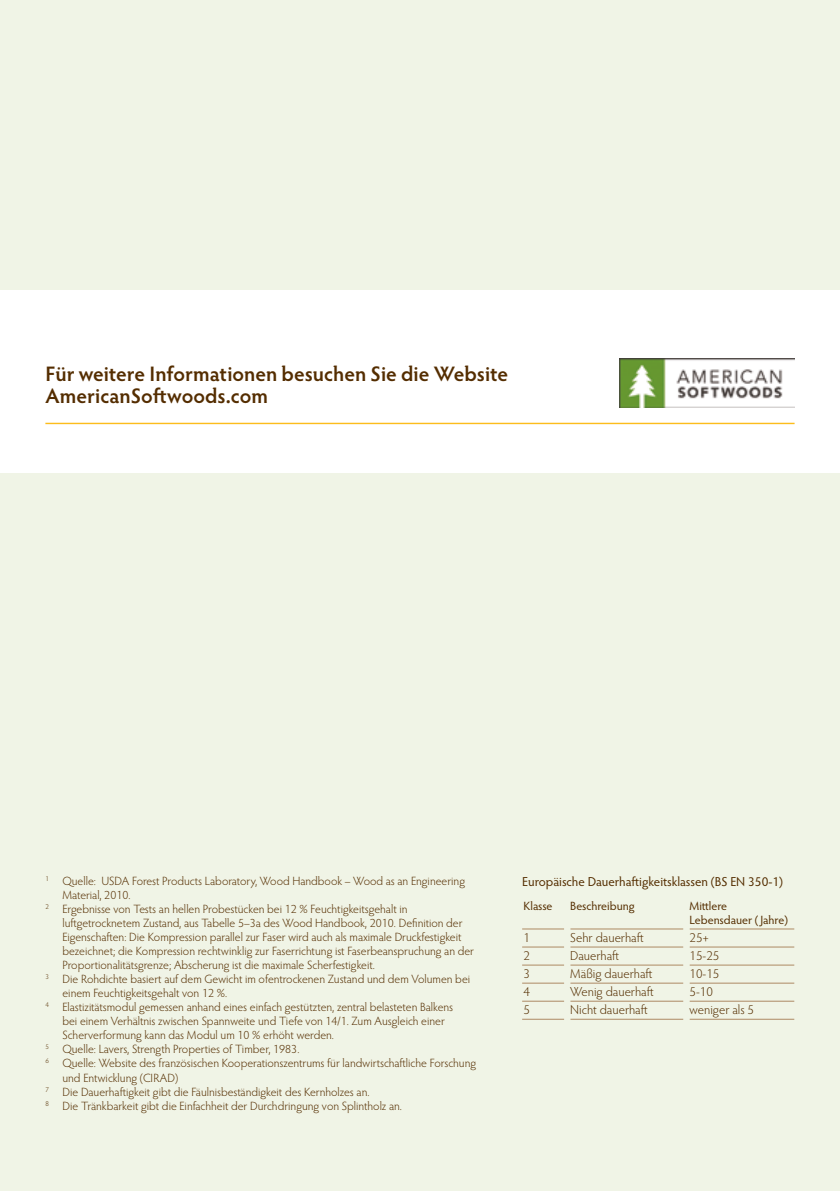
<style>
.page{position:relative;width:840px;height:1191px;background:#fff}
.page>*{position:absolute;margin:0;border:0;box-sizing:border-box;transform-origin:0 0}
.t1{font:600 21px/22px "Hypatia Sans Pro";color:#542d00}
.t2{font:300 13px "Hypatia Sans Pro";color:#542d00}
.t3{font:13px "Hypatia Sans Pro";letter-spacing:-.005em;color:#542d00}
.t4{font:300 12px "Hypatia Sans Pro";color:#542d00}
.t5{font:12px/14px "Hypatia Sans Pro";letter-spacing:-.005em;color:#542d00}
</style>
<div class="page">
<div style="left:0;top:0;width:839px;height:1191px;background:#f0f4e6"></div>
<div style="left:0;top:291px;width:839px;height:182px;background:#fff"></div>
<hr style="left:45px;top:423px;width:749px;height:1px;background:#fcbd1c">
<img style="left:619px;top:359px;width:175px;height:49px">
<hr style="left:522px;top:928px;width:42px;height:1px;background:#ad8963">
<hr style="left:570px;top:928px;width:113px;height:1px;background:#ad8963">
<hr style="left:689px;top:928px;width:104px;height:1px;background:#ad8963">
<hr style="left:522px;top:946px;width:42px;height:1px;background:#ad8963">
<hr style="left:570px;top:946px;width:113px;height:1px;background:#ad8963">
<hr style="left:689px;top:946px;width:104px;height:1px;background:#ad8963">
<hr style="left:522px;top:964px;width:42px;height:1px;background:#ad8963">
<hr style="left:570px;top:964px;width:113px;height:1px;background:#ad8963">
<hr style="left:689px;top:964px;width:104px;height:1px;background:#ad8963">
<hr style="left:522px;top:982px;width:42px;height:1px;background:#ad8963">
<hr style="left:570px;top:982px;width:113px;height:1px;background:#ad8963">
<hr style="left:689px;top:982px;width:104px;height:1px;background:#ad8963">
<hr style="left:522px;top:1000px;width:42px;height:1px;background:#ad8963">
<hr style="left:570px;top:1000px;width:113px;height:1px;background:#ad8963">
<hr style="left:689px;top:1000px;width:104px;height:1px;background:#ad8963">
<hr style="left:522px;top:1019px;width:42px;height:1px;background:#ad8963">
<hr style="left:570px;top:1019px;width:113px;height:1px;background:#ad8963">
<hr style="left:689px;top:1019px;width:104px;height:1px;background:#ad8963">
<h1 class="t1" style="left:45px;top:362px;width:464px">Für weitere Informationen besuchen Sie die Website<br>AmericanSoftwoods.com</h1>
<p class="t4" style="left:45px;top:873px;width:421px"><sup>1</sup> Quelle: USDA Forest Products Laboratory, Wood Handbook – Wood as an Engineering</p>
<p class="t4" style="left:62px;top:887px;width:70px">Material, 2010.</p>
<p class="t4" style="left:45px;top:901px;width:363px"><sup>2</sup> Ergebnisse von Tests an hellen Probestücken bei 12 % Feuchtigkeitsgehalt in</p>
<p class="t4" style="left:62px;top:915px;width:401px">luftgetrocknetem Zustand, aus Tabelle 5–3a des Wood Handbook, 2010. Definition der</p>
<p class="t4" style="left:62px;top:929px;width:400px">Eigenschaften: Die Kompression parallel zur Faser wird auch als maximale Druckfestigkeit</p>
<p class="t4" style="left:62px;top:943px;width:413px">bezeichnet; die Kompression rechtwinklig zur Faserrichtung ist Faserbeanspruchung an der</p>
<p class="t4" style="left:62px;top:957px;width:314px">Proportionalitätsgrenze; Abscherung ist die maximale Scherfestigkeit.</p>
<p class="t4" style="left:45px;top:971px;width:426px"><sup>3</sup> Die Rohdichte basiert auf dem Gewicht im ofentrockenen Zustand und dem Volumen bei</p>
<p class="t4" style="left:62px;top:985px;width:166px">einem Feuchtigkeitsgehalt von 12 %.</p>
<p class="t4" style="left:45px;top:999px;width:409px"><sup>4</sup> Elastizitätsmodul gemessen anhand eines einfach gestützten, zentral belasteten Balkens</p>
<p class="t4" style="left:62px;top:1013px;width:384px">bei einem Verhältnis zwischen Spannweite und Tiefe von 14/1. Zum Ausgleich einer</p>
<p class="t4" style="left:62px;top:1027px;width:273px">Scherverformung kann das Modul um 10 % erhöht werden.</p>
<p class="t4" style="left:45px;top:1041px;width:255px"><sup>5</sup> Quelle: Lavers, Strength Properties of Timber, 1983.</p>
<p class="t4" style="left:45px;top:1055px;width:432px"><sup>6</sup> Quelle: Website des französischen Kooperationszentrums für landwirtschaftliche Forschung</p>
<p class="t4" style="left:62px;top:1069px;width:117px">und Entwicklung (CIRAD)</p>
<p class="t4" style="left:45px;top:1083px;width:325px"><sup>7</sup> Die Dauerhaftigkeit gibt die Fäulnisbeständigkeit des Kernholzes an.</p>
<p class="t4" style="left:45px;top:1097px;width:358px"><sup>8</sup> Die Tränkbarkeit gibt die Einfachheit der Durchdringung von Splintholz an.</p>
<p class="t3" style="left:522px;top:873px;width:262px">Europäische Dauerhaftigkeitsklassen (BS EN 350-1)</p>
<p class="t5" style="left:523px;top:898px;width:30px">Klasse</p>
<p class="t5" style="left:570px;top:898px;width:66px">Beschreibung</p>
<p class="t5" style="left:689px;top:898px;width:100px">Mittlere<br>Lebensdauer ( Jahre)</p>
<p class="t2" style="left:523px;top:929px;width:8px">1</p>
<p class="t2" style="left:570px;top:929px;width:75px">Sehr dauerhaft</p>
<p class="t2" style="left:689px;top:929px;width:21px">25+</p>
<p class="t2" style="left:523px;top:947px;width:8px">2</p>
<p class="t2" style="left:570px;top:947px;width:50px">Dauerhaft</p>
<p class="t2" style="left:689px;top:947px;width:31px">15-25</p>
<p class="t2" style="left:523px;top:965px;width:8px">3</p>
<p class="t2" style="left:570px;top:965px;width:84px">Mäßig dauerhaft</p>
<p class="t2" style="left:689px;top:965px;width:31px">10-15</p>
<p class="t2" style="left:523px;top:983px;width:8px">4</p>
<p class="t2" style="left:570px;top:983px;width:85px">Wenig dauerhaft</p>
<p class="t2" style="left:689px;top:983px;width:25px">5-10</p>
<p class="t2" style="left:523px;top:1001px;width:8px">5</p>
<p class="t2" style="left:570px;top:1001px;width:79px">Nicht dauerhaft</p>
<p class="t2" style="left:689px;top:1001px;width:66px">weniger als 5</p>
</div>
